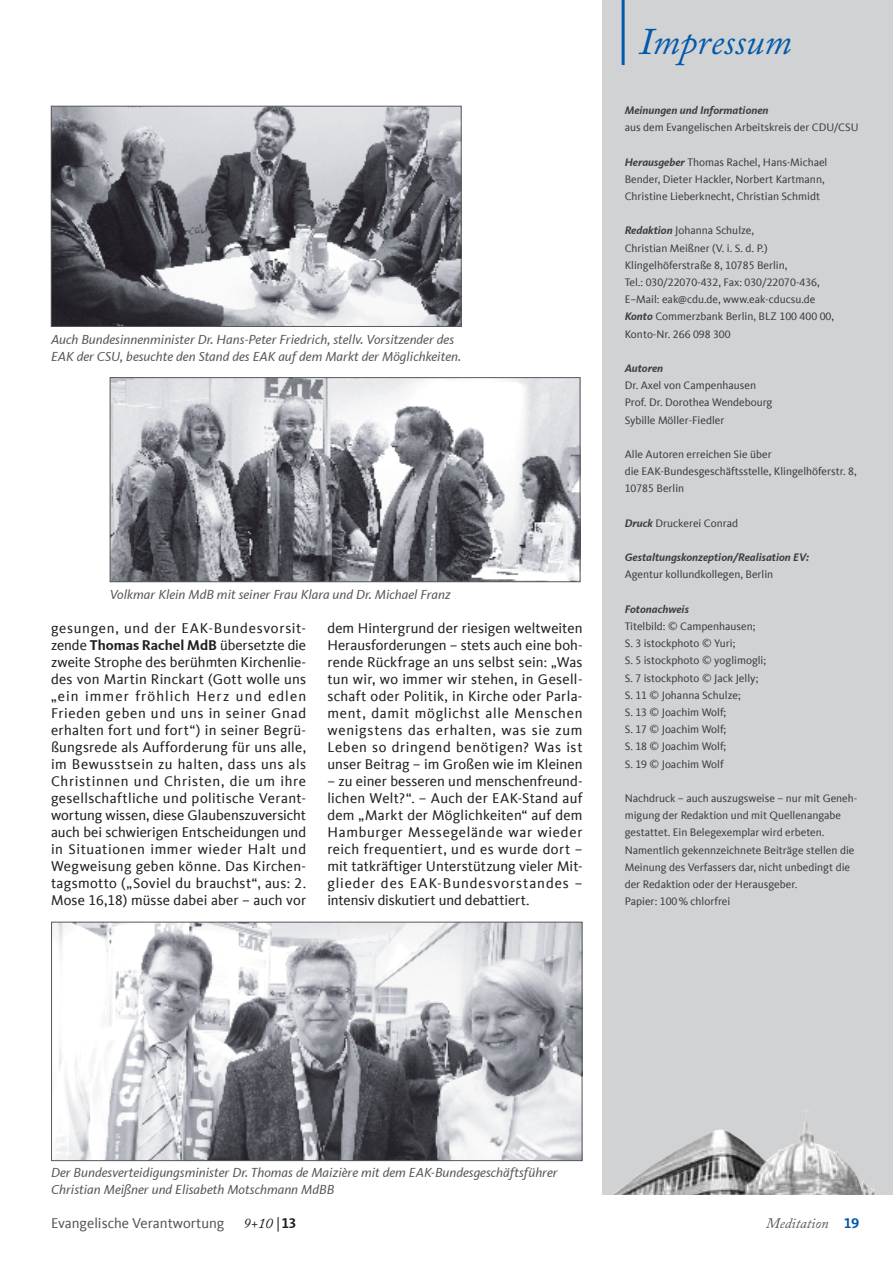
<style>
.page{position:relative;width:893px;height:1263px;background:#fff}
.page>*{position:absolute;margin:0;border:0;box-sizing:border-box;transform-origin:0 0}
.t1{font:italic 37.5px "Adobe Caslon Pro";color:#015aaa}
.t2{font:14.55px/17px "CDU Kievit Tab";letter-spacing:.01em;color:#231f20;text-align:justify}
.t3{font:14.55px "CDU Kievit Tab";color:#57585a}
.t4{font:italic 14.55px "Adobe Caslon Pro";color:#57585a}
.t5{font:italic 14.55px "Adobe Caslon Pro";color:#231f20}
.t6{font:700 14.55px "CDU Kievit Tab";color:#015aaa}
.t7{font:italic 13.5px/17px "CDU Kievit Tab";color:#57585a}
.t8{font:11.25px/17.2px "CDU Kievit Tab";color:#3e3e3f}
.t9{font:italic 700 11.25px "CDU Kievit Tab";color:#3e3e3f}
.s1{font-weight:700}
.s2{font-weight:700;font-style:italic}
.s3{font-family:"CDU Kievit Tab";font-style:normal}
.s4{font-family:"CDU Kievit Tab";font-weight:700;font-style:normal}
</style>
<div class="page">
<div style="left:602px;top:0;width:291px;height:1194px;background:#d1d2d4"></div>
<img style="left:612px;top:1110px;width:263px;height:85px">
<hr style="left:622px;top:0;width:3px;height:65px;background:#015aaa">
<img style="left:53px;top:108px;width:406px;height:217px">
<div style="left:51px;top:106px;width:410px;height:221px;border:1px solid #57585a"></div>
<img style="left:53px;top:924px;width:527px;height:235px">
<div style="left:51px;top:922px;width:531px;height:239px;border:1px solid #57585a"></div>
<img style="left:112px;top:379px;width:466px;height:201px">
<div style="left:110px;top:377px;width:470px;height:205px;border:1px solid #57585a"></div>
<p class="t7" style="left:51px;top:331px;width:412px">Auch Bundesinnenminister Dr. Hans-Peter Friedrich, stellv. Vorsitzender des<br>EAK der CSU, besuchte den Stand des EAK auf dem Markt der Möglichkeiten.</p>
<p class="t7" style="left:110px;top:586px;width:343px">Volkmar Klein MdB mit seiner Frau Klara und Dr. Michael Franz</p>
<p class="t2" style="left:51px;top:620px;width:257px">gesungen, und der EAK-Bundesvorsit&shy;zende <span class="s1">Thomas Rachel MdB</span> übersetzte die zweite Strophe des berühmten Kirchenlie&shy;des von Martin Rinckart (Gott wolle uns „ein immer fröhlich Herz und edlen Frieden geben und uns in seiner Gnad erhalten fort und fort“) in seiner Begrü&shy;ßungsrede als Aufforderung für uns alle, im Bewusstsein zu halten, dass uns als Christinnen und Christen, die um ihre gesellschaftliche und politische Verant&shy;wortung wissen, diese Glaubenszuversicht auch bei schwierigen Entscheidungen und in Situationen immer wieder Halt und Wegweisung geben könne. Das Kirchen&shy;tagsmotto („Soviel du brauchst“, aus: 2.<br>Mose 16,18) müsse dabei aber – auch vor</p>
<p class="t2" style="left:327px;top:620px;width:257px">dem Hintergrund der riesigen weltweiten Herausforderungen – stets auch eine boh&shy;rende Rückfrage an uns selbst sein: „Was tun wir, wo immer wir stehen, in Gesell&shy;schaft oder Politik, in Kirche oder Parla&shy;ment, damit möglichst alle Menschen wenigstens das erhalten, was sie zum Leben so dringend benötigen? Was ist unser Beitrag – im Großen wie im Kleinen</p>
<p class="t2" style="left:327px;top:773px;width:257px">– zu einer besseren und menschenfreund&shy;lichen Welt?“. – Auch der EAK-Stand auf dem „Markt der Möglichkeiten“ auf dem Hamburger Messegelände war wieder reich frequentiert, und es wurde dort – mit tatkräftiger Unterstützung vieler Mit&shy;glieder des EAK-Bundesvorstandes – intensiv diskutiert und debattiert.</p>
<h1 class="t1" style="left:639px;top:19px;width:154px">Impressum</h1>
<p class="t9" style="left:625px;top:103px;width:145px">Meinungen und Informationen</p>
<p class="t8" style="left:625px;top:119px;width:235px">aus dem Evangelischen Arbeitskreis der CDU/CSU</p>
<p class="t8" style="left:625px;top:153px;width:204px"><span class="s2">Herausgeber</span> Thomas Rachel, Hans-Michael<br>Bender, Dieter Hackler, Norbert Kartmann,<br>Christine Lieberknecht, Christian Schmidt</p>
<p class="t8" style="left:625px;top:222px;width:211px"><span class="s2">Redaktion</span> Johanna Schulze,<br>Christian Meißner (V. i. S. d. P.)<br>Klingelhöferstraße 8, 10785 Berlin,<br>Tel.: 030/22070-432, Fax: 030/22070-436, E–Mail: eak@cdu.de, www.eak-cducsu.de <span class="s2">Konto</span> Commerzbank Berlin, BLZ 100 400 00, Konto-Nr. 266 098 300</p>
<p class="t9" style="left:625px;top:361px;width:40px">Autoren</p>
<p class="t8" style="left:625px;top:377px;width:149px">Dr. Axel von Campenhausen<br>Prof. Dr. Dorothea Wendebourg<br>Sybille Möller-Fiedler</p>
<p class="t8" style="left:625px;top:446px;width:233px">Alle Autoren erreichen Sie über<br>die EAK-Bundesgeschäftsstelle, Klingelhöferstr. 8,<br>10785 Berlin</p>
<p class="t8" style="left:625px;top:514px;width:115px"><span class="s2">Druck</span> Druckerei Conrad</p>
<p class="t9" style="left:625px;top:551px;width:186px">Gestaltungskonzeption/Realisation EV:</p>
<p class="t8" style="left:625px;top:566px;width:150px">Agentur kollundkollegen, Berlin</p>
<p class="t9" style="left:625px;top:602px;width:66px">Fotonachweis</p>
<p class="t8" style="left:625px;top:618px;width:143px">Titelbild: © Campenhausen;<br>S. 3 istockphoto © Yuri;<br>S. 5 istockphoto © yoglimogli;<br>S. 7 istockphoto © Jack Jelly;<br>S. 11 © Johanna Schulze;<br>S. 13 © Joachim Wolf;<br>S. 17 © Joachim Wolf;<br>S. 18 © Joachim Wolf;<br>S. 19 © Joachim Wolf</p>
<p class="t8" style="left:625px;top:790px;width:234px">Nachdruck – auch auszugsweise – nur mit Geneh&shy;migung der Redaktion und mit Quellenangabe gestattet. Ein Belegexemplar wird erbeten.<br>Namentlich gekennzeichnete Beiträge stellen die Meinung des Verfassers dar, nicht unbedingt die der Redaktion oder der Herausgeber.<br>Papier: 100% chlorfrei</p>
<p class="t7" style="left:51px;top:1164px;width:508px">Der Bundesverteidigungsminister Dr. Thomas de Maizière mit dem EAK-Bundesgeschäftsführer<br>Christian Meißner und Elisabeth Motschmann MdBB</p>
<p class="t3" style="left:51px;top:1215px;width:175px">Evangelische Verantwortung</p>
<p class="t5" style="left:244px;top:1214px;width:54px">9+10 <span class="s3">|</span><span class="s4">13</span></p>
<p class="t6" style="left:844px;top:1215px;width:17px">19</p>
<p class="t4" style="left:766px;top:1214px;width:64px">Meditation</p>
</div>
